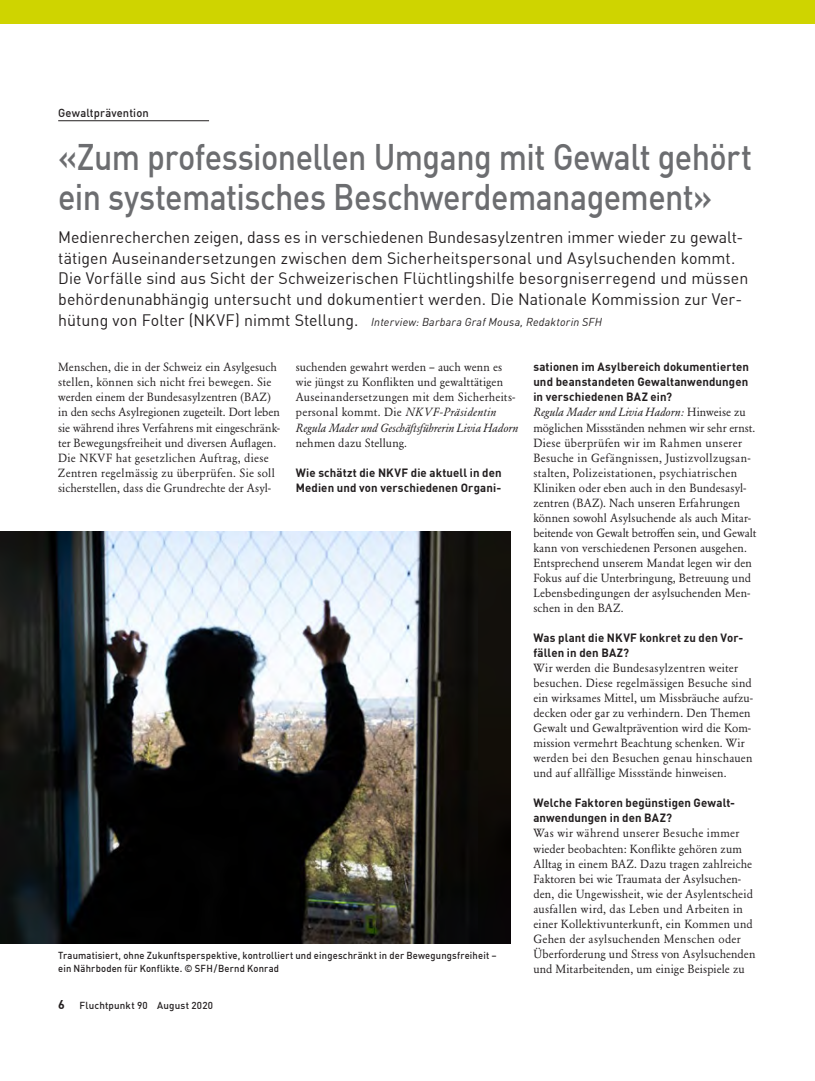
<style>
.page{position:relative;width:815px;height:1081px;background:#fff}
.page>*{position:absolute;margin:0;border:0;box-sizing:border-box;transform-origin:0 0}
.t1{font:500 36.25px/40px "DIN Offc";letter-spacing:-.02em;color:#6c6d70;scale:.89 1}
.t2{font:16.25px/20.6px "DIN Offc";letter-spacing:.005em;color:#231f20}
.t3{font:11.75px/15px "Garamond BE Pro";letter-spacing:.01em;color:#231f20}
.t4{font:700 11.75px/15px "DIN Offc";letter-spacing:.01em;color:#231f20}
.t5{font:italic 11.75px "Garamond BE";letter-spacing:.005em;color:#231f20}
.t6{font:500 11.5px "DIN Offc";letter-spacing:.01em;color:#231f20}
.t7{font:italic 11.25px "DIN Offc";letter-spacing:.02em;color:#231f20}
.t8{font:500 10px/13.1px "DIN Offc";letter-spacing:.02em;color:#231f20;scale:.94 1}
.t9{font:500 10px "DIN Offc";letter-spacing:.02em;color:#231f20}
.s1{font-style:normal;font-size:16.25px}
.s2{font-family:"Garamond BE";font-style:italic}
.s3{font-weight:700;font-size:12.5px}
.s4{font-family:"Garamond BE Pro";font-style:normal}
</style>
<div class="page">
<div style="left:0;top:0;width:815px;height:23px;background:#cfd400"></div>
<hr style="left:58px;top:120px;width:151px;height:1px;background:#231f20">
<img style="left:0;top:531px;width:510px;height:412px">
<p class="t6" style="left:58px;top:105px;width:92px">Gewaltprävention</p>
<h1 class="t1" style="left:58px;top:137px;width:781px">«Zum professionellen Umgang mit Gewalt gehört ein systematisches Beschwerdemanagement»</h1>
<p class="t2" style="left:58px;top:227px;width:692px">Medienrecherchen zeigen, dass es in verschiedenen Bundesasylzentren immer wieder zu gewalt&shy;tätigen Auseinandersetzungen zwischen dem Sicherheitspersonal und Asylsuchenden kommt.<br>Die Vorfälle sind aus Sicht der Schweizerischen Flüchtlingshilfe besorgniserregend und müssen behördenunabhängig untersucht und dokumentiert werden. Die Nationale Kommission zur Ver-</p>
<p class="t7" style="left:58px;top:315px;width:545px"><span class="s1">hütung von Folter (NKVF) nimmt Stellung.</span> Interview: Barbara Graf Mousa, Redaktorin SFH</p>
<p class="t3" style="left:58px;top:360px;width:223px">Menschen, die in der Schweiz ein Asylgesuch stellen, können sich nicht frei bewegen. Sie werden einem der Bundesasylzentren (BAZ) in den sechs Asylregionen zugeteilt. Dort leben sie während ihres Verfahrens mit eingeschränk&shy;ter Bewegungsfreiheit und diversen Auflagen.<br>Die NKVF hat gesetzlichen Auftrag, diese Zentren regelmässig zu überprüfen. Sie soll sicherstellen, dass die Grundrechte der Asyl-</p>
<p class="t3" style="left:296px;top:360px;width:221px">suchenden gewahrt werden – auch wenn es wie jüngst zu Konflikten und gewalttätigen Auseinandersetzungen mit dem Sicherheits&shy;personal kommt. Die <span class="s2">NKVF-Präsidentin</span></p>
<p class="t5" style="left:296px;top:421px;width:224px">Regula Mader und Geschäftsführerin Livia Hadorn</p>
<p class="t3" style="left:296px;top:435px;width:113px">nehmen dazu Stellung.</p>
<p class="t4" style="left:296px;top:465px;width:207px">Wie schätzt die NKVF die aktuell in den<br>Medien und von verschiedenen Organi-</p>
<p class="t8" style="left:58px;top:949px;width:468px">Traumatisiert, ohne Zukunftsperspektive, kontrolliert und eingeschränkt in der Bewegungsfreiheit – ein Nährboden für Konflikte. © SFH/Bernd Konrad</p>
<p class="t9" style="left:58px;top:999px;width:156px"><span class="s3">6</span> Fluchtpunkt 90 August 2020</p>
<p class="t4" style="left:533px;top:360px;width:217px;text-align:justify">sationen im Asylbereich dokumentierten und beanstandeten Gewaltanwendungen in verschiedenen BAZ ein?</p>
<p class="t5" style="left:533px;top:405px;width:214px">Regula Mader und Livia Hadorn: <span class="s4">Hinweise zu</span></p>
<p class="t3" style="left:533px;top:420px;width:224px">möglichen Missständen nehmen wir sehr ernst.<br>Diese überprüfen wir im Rahmen unserer Besuche in Gefängnissen, Justizvollzugsan&shy;stalten, Polizeistationen, psychiatrischen Kliniken oder eben auch in den Bundesasyl&shy;zentren (BAZ). Nach unseren Erfahrungen können sowohl Asylsuchende als auch Mitar&shy;beitende von Gewalt betroffen sein, und Gewalt kann von verschiedenen Personen ausgehen.<br>Entsprechend unserem Mandat legen wir den Fokus auf die Unterbringung, Betreuung und Lebensbedingungen der asylsuchenden Men&shy;schen in den BAZ.</p>
<p class="t4" style="left:533px;top:630px;width:210px">Was plant die NKVF konkret zu den Vor&shy;fällen in den BAZ?</p>
<p class="t3" style="left:533px;top:660px;width:221px">Wir werden die Bundesasylzentren weiter besuchen. Diese regelmässigen Besuche sind ein wirksames Mittel, um Missbräuche aufzu&shy;decken oder gar zu verhindern. Den Themen Gewalt und Gewaltprävention wird die Kom&shy;mission vermehrt Beachtung schenken. Wir werden bei den Besuchen genau hinschauen und auf allfällige Missstände hinweisen.</p>
<p class="t4" style="left:533px;top:795px;width:202px">Welche Faktoren begünstigen Gewalt&shy;anwendungen in den BAZ?</p>
<p class="t3" style="left:533px;top:826px;width:224px">Was wir während unserer Besuche immer wieder beobachten: Konflikte gehören zum Alltag in einem BAZ. Dazu tragen zahlreiche Faktoren bei wie Traumata der Asylsuchen&shy;den, die Ungewissheit, wie der Asylentscheid ausfallen wird, das Leben und Arbeiten in einer Kollektivunterkunft, ein Kommen und Gehen der asylsuchenden Menschen oder Überforderung und Stress von Asylsuchenden und Mitarbeitenden, um einige Beispiele zu</p>
</div>
